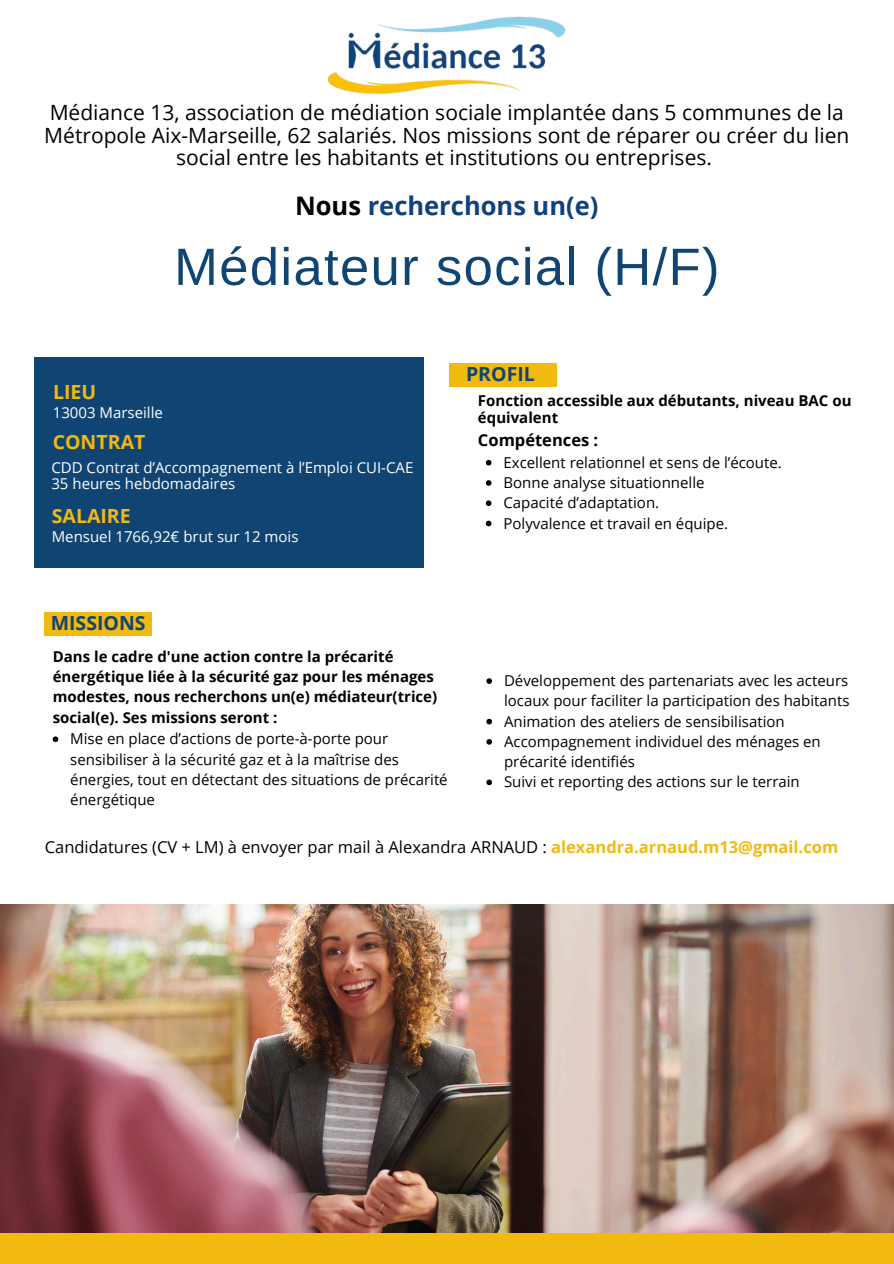
<style>
.page{position:relative;width:894px;height:1264px;background:#fff}
.page>*{position:absolute;margin:0;border:0;box-sizing:border-box;transform-origin:0 0}
.t1{font:52.5px "Arimo";letter-spacing:.025em;color:#104573}
.t2{font:700 25.5px "Open Sans";color:#0f417d}
.t3{font:21px/22.5px "Open Sans";color:#000;text-align:center}
.t4{font:700 19.5px "Open Sans";color:#f2b90f}
.t5{font:700 19.5px "Open Sans";color:#104573}
.t6{font:16.5px "Open Sans";color:#000}
.t7{font:700 16.5px "Open Sans";color:#000}
.t8{font:15px/20.2px "Open Sans";color:#000}
.t9{font:700 15px/20.2px "Open Sans";color:#000}
.t10{font:15px "Open Sans";color:#fff}
.s1{color:#000}
.s2{font-weight:700;color:#f2b90f}
</style>
<div class="page">
<img style="left:0;top:904px;width:893px;height:328px">
<div style="left:0;top:1232px;width:893px;height:31px;background:#f2b90f"></div>
<img style="left:327px;top:16px;width:239px;height:79px">
<div style="left:45px;top:612px;width:107px;height:23px;background:#f2b90f"></div>
<div style="left:449px;top:363px;width:107px;height:23px;background:#f2b90f"></div>
<div style="left:34px;top:357px;width:390px;height:210px;background:#104573"></div>
<svg style="left:485px;top:460px;width:6px;height:5px"></svg>
<svg style="left:485px;top:480px;width:6px;height:6px"></svg>
<svg style="left:485px;top:500px;width:6px;height:6px"></svg>
<svg style="left:485px;top:520px;width:6px;height:6px"></svg>
<svg style="left:486px;top:678px;width:6px;height:6px"></svg>
<svg style="left:486px;top:718px;width:6px;height:6px"></svg>
<svg style="left:486px;top:739px;width:6px;height:5px"></svg>
<svg style="left:486px;top:779px;width:6px;height:6px"></svg>
<svg style="left:53px;top:736px;width:5px;height:6px"></svg>
<p class="t3" style="left:44px;top:101px;width:806px">Médiance 13, association de médiation sociale implantée dans 5 communes de la<br>Métropole Aix-Marseille, 62 salariés. Nos missions sont de réparer ou créer du lien social entre les habitants et institutions ou entreprises.</p>
<p class="t2" style="left:295px;top:187px;width:305px"><span class="s1">Nous</span> recherchons un(e)</p>
<h3 class="t1" style="left:174px;top:237px;width:546px">Médiateur social (H/F)</h3>
<h3 class="t4" style="left:53px;top:378px;width:45px">LIEU</h3>
<p class="t10" style="left:53px;top:402px;width:112px">13003 Marseille</p>
<h3 class="t4" style="left:53px;top:428px;width:94px">CONTRAT</h3>
<p class="t10" style="left:51px;top:457px;width:363px">CDD Contrat d’Accompagnement à l’Emploi CUI-CAE</p>
<p class="t10" style="left:51px;top:472px;width:185px">35 heures hebdomadaires</p>
<h3 class="t4" style="left:52px;top:501px;width:80px">SALAIRE</h3>
<p class="t10" style="left:52px;top:525px;width:248px">Mensuel 1766,92€ brut sur 12 mois</p>
<h1 class="t5" style="left:466px;top:360px;width:70px">PROFIL</h1>
<p class="t9" style="left:478px;top:391px;width:375px;line-height:16.8px">Fonction accessible aux débutants, niveau BAC ou équivalent</p>
<h5 class="t7" style="left:478px;top:429px;width:122px">Compétences :</h5>
<h5 class="t8" style="left:503px;top:452px;width:280px">Excellent relationnel et sens de l’écoute.</h5>
<p class="t8" style="left:503px;top:472px;width:202px">Bonne analyse situationnelle</p>
<p class="t8" style="left:503px;top:492px;width:157px">Capacité d’adaptation.</p>
<p class="t8" style="left:503px;top:512px;width:226px">Polyvalence et travail en équipe.</p>
<h2 class="t5" style="left:51px;top:609px;width:96px">MISSIONS</h2>
<p class="t9" style="left:53px;top:645px;width:386px">Dans le cadre d'une action contre la précarité énergétique liée à la sécurité gaz pour les ménages modestes, nous recherchons un(e) médiateur(trice) social(e). Ses missions seront :</p>
<p class="t8" style="left:70px;top:728px;width:379px">Mise en place d’actions de porte-à-porte pour sensibiliser à la sécurité gaz et à la maîtrise des énergies, tout en détectant des situations de précarité énergétique</p>
<p class="t8" style="left:504px;top:670px;width:347px">Développement des partenariats avec les acteurs locaux pour faciliter la participation des habitants</p>
<p class="t8" style="left:504px;top:710px;width:282px">Animation des ateliers de sensibilisation</p>
<p class="t8" style="left:504px;top:731px;width:318px">Accompagnement individuel des ménages en précarité identifiés</p>
<p class="t8" style="left:504px;top:771px;width:297px">Suivi et reporting des actions sur le terrain</p>
<h3 class="t6" style="left:45px;top:835px;width:794px">Candidatures (CV + LM) à envoyer par mail à Alexandra ARNAUD : <span class="s2">alexandra.arnaud.m13@gmail.com</span></h3>
</div>
